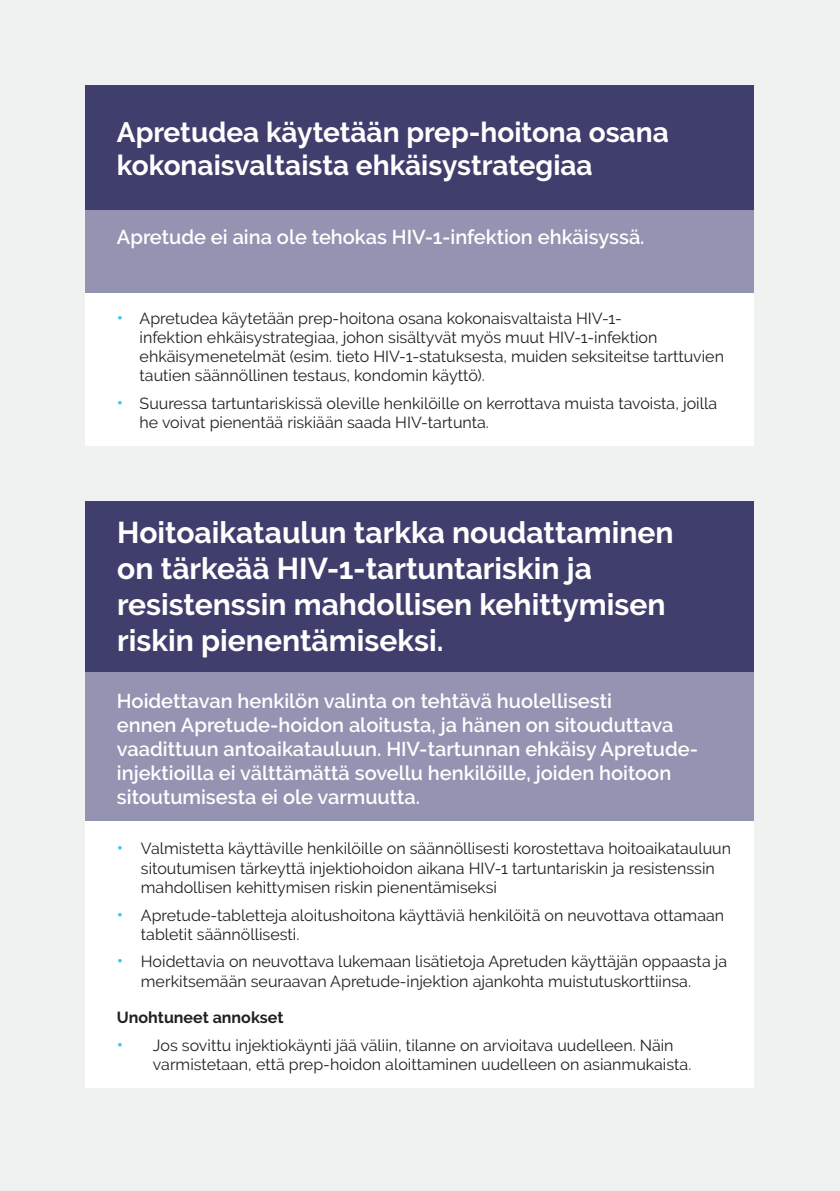
<style>
.page{position:relative;width:840px;height:1191px;background:#fff}
.page>*{position:absolute;margin:0;border:0;box-sizing:border-box;transform-origin:0 0}
.White_Header_Text{font:700 30px/36px "Raleway";color:#fff}
.White_Header_Text-2{font:700 28px/33.6px "Raleway";color:#fff}
.White_Body_Text{font:600 20px/24px "Raleway";color:#fff}
.t1{font:16px/19.2px "Raleway";color:#231f20}
.Body_Text{font:700 16px "Raleway";color:#231f20}
.s1{font-weight:600;font-size:18px;color:#3cc6ee}
</style>
<div class="page">
<div style="left:0;top:0;width:839px;height:1191px;background:#eff2f1"></div>
<div style="left:85px;top:85px;width:668px;height:125px;background:#403e6d"></div>
<div style="left:85px;top:293px;width:668px;height:153px;background:#fff"></div>
<div style="left:85px;top:210px;width:668px;height:83px;background:#9493b2"></div>
<div style="left:85px;top:502px;width:668px;height:170px;background:#403e6d"></div>
<div style="left:85px;top:802px;width:668px;height:285px;background:#fff"></div>
<div style="left:85px;top:672px;width:668px;height:148px;background:#9493b2"></div>
<p class="White_Header_Text-2" style="left:117px;top:115px;width:553px">Apretudea käytetään prep-hoitona osana kokonaisvaltaista ehkäisystrategiaa</p>
<p class="White_Body_Text" style="left:117px;top:225px;width:529px">Apretude ei aina ole tehokas HIV-1-infektion ehkäisyssä.</p>
<p class="t1" style="left:139px;top:308px;width:585px;text-indent:-23px"><span class="s1">•</span> Apretudea käytetään prep-hoitona osana kokonaisvaltaista HIV-1-<br>infektion ehkäisystrategiaa, johon sisältyvät myös muut HIV-1-infektion ehkäisymenetelmät (esim. tieto HIV-1-statuksesta, muiden seksiteitse tarttuvien tautien säännöllinen testaus, kondomin käyttö).</p>
<p class="t1" style="left:139px;top:393px;width:578px;text-indent:-23px"><span class="s1">•</span> Suuressa tartuntariskissä oleville henkilöille on kerrottava muista tavoista, joilla he voivat pienentää riskiään saada HIV-tartunta.</p>
<p class="White_Header_Text" style="left:117px;top:514px;width:557px">Hoitoaikataulun tarkka noudattaminen on tärkeää HIV-1-tartuntariskin ja resistenssin mahdollisen kehittymisen riskin pienentämiseksi.</p>
<p class="White_Body_Text" style="left:117px;top:688px;width:582px">Hoidettavan henkilön valinta on tehtävä huolellisesti<br>ennen Apretude-hoidon aloitusta, ja hänen on sitouduttava vaadittuun antoaikatauluun. HIV-tartunnan ehkäisy Apretude&shy;injektioilla ei välttämättä sovellu henkilöille, joiden hoitoon sitoutumisesta ei ole varmuutta.</p>
<p class="t1" style="left:141px;top:839px;width:591px;text-indent:-24px"><span class="s1">•</span> Valmistetta käyttäville henkilöille on säännöllisesti korostettava hoitoaikatauluun sitoutumisen tärkeyttä injektiohoidon aikana HIV-1 tartuntariskin ja resistenssin mahdollisen kehittymisen riskin pienentämiseksi</p>
<p class="t1" style="left:141px;top:905px;width:584px;text-indent:-24px"><span class="s1">•</span> Apretude-tabletteja aloitushoitona käyttäviä henkilöitä on neuvottava ottamaan tabletit säännöllisesti.</p>
<p class="t1" style="left:141px;top:952px;width:587px;text-indent:-24px"><span class="s1">•</span> Hoidettavia on neuvottava lukemaan lisätietoja Apretuden käyttäjän oppaasta ja merkitsemään seuraavan Apretude-injektion ajankohta muistutuskorttiinsa.</p>
<p class="Body_Text" style="left:117px;top:1008px;width:168px">Unohtuneet annokset</p>
<p class="t1" style="left:153px;top:1035px;width:539px;text-indent:-36px"><span class="s1">•</span> Jos sovittu injektiokäynti jää väliin, tilanne on arvioitava uudelleen. Näin varmistetaan, että prep-hoidon aloittaminen uudelleen on asianmukaista.</p>
</div>
